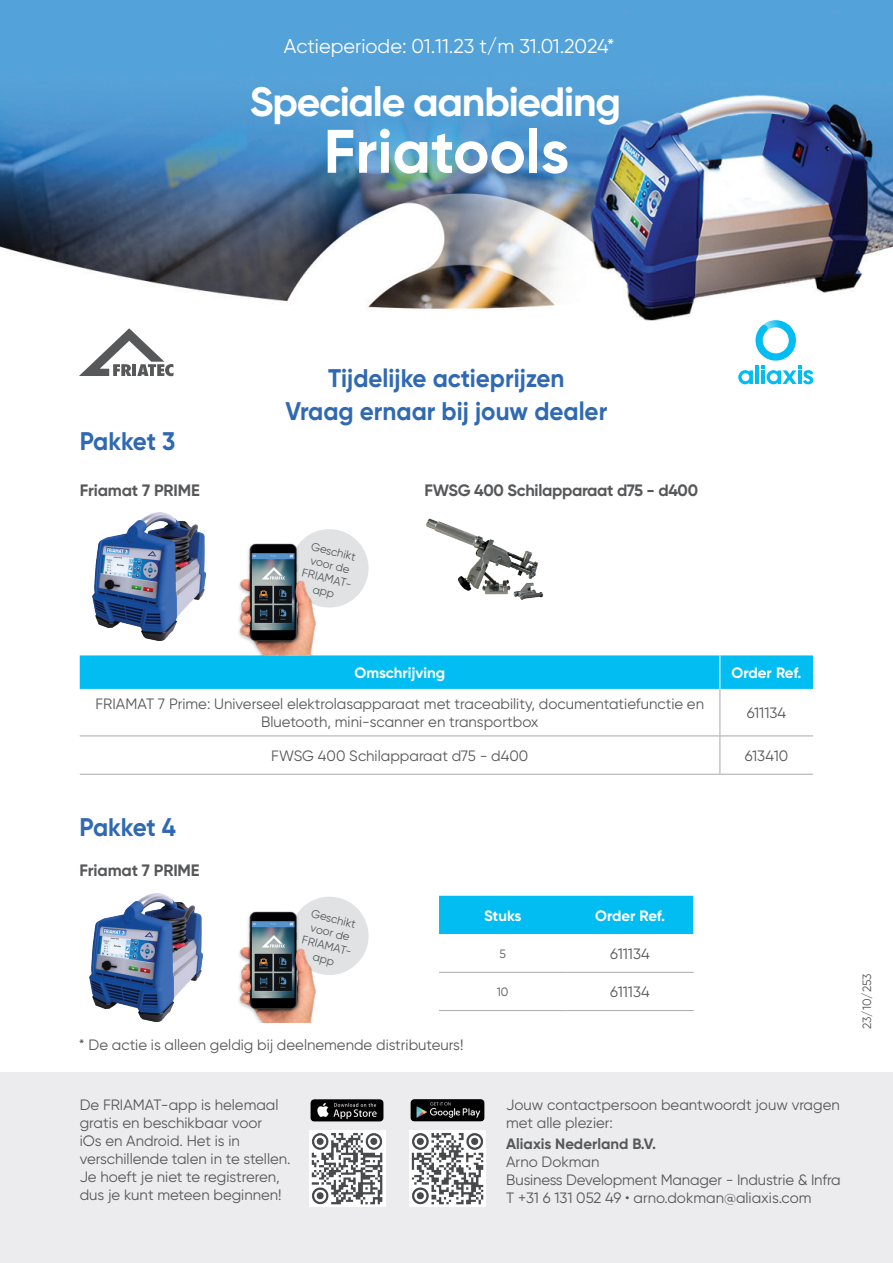
<style>
.page{position:relative;width:893px;height:1263px;background:#fff}
.page>*{position:absolute;margin:0;border:0;box-sizing:border-box;transform-origin:0 0}
.t1{font:700 61.35px "Gilroy";color:#fff}
.t2{font:700 40.8px "Gilroy";letter-spacing:-.03em;color:#fff}
.t3{font:700 25.5px/33px "Gilroy";color:#2f69b3;text-align:center;scale:.95 1}
.t4{font:19.95px "Gilroy";color:#fff}
.t5{font:700 16.5px "Gilroy";letter-spacing:-.015em;color:#57585a}
.t6{font:15px/18px "Gilroy";color:#57585a}
.t7{font:700 15px "Gilroy";color:#fff}
.t8{font:700 15px "Gilroy";color:#57585a}
.t9{font:12px "Gilroy";letter-spacing:-.005em;color:#57585a}
.t10{font:11.4px/13.8px "Gilroy";color:#57585a;text-align:center}
</style>
<div class="page">
<img style="left:92px;top:512px;width:114px;height:129px">
<div style="left:80px;top:655px;width:733px;height:34px;background:#01bdf2"></div>
<hr style="left:719px;top:655px;width:1px;height:34px;background:#fff">
<hr style="left:719px;top:736px;width:1px;height:38px;background:#a8a9ad">
<hr style="left:80px;top:774px;width:640px;height:1px;background:#a8a9ad">
<hr style="left:720px;top:774px;width:93px;height:1px;background:#a8a9ad">
<hr style="left:719px;top:689px;width:1px;height:46px;background:#a8a9ad">
<hr style="left:80px;top:735px;width:640px;height:1px;background:#a8a9ad">
<hr style="left:720px;top:735px;width:93px;height:1px;background:#a8a9ad">
<div style="left:0;top:1073px;width:893px;height:190px;background:#ececee"></div>
<img style="left:409px;top:1130px;width:77px;height:76px">
<img style="left:309px;top:1130px;width:76px;height:76px">
<img style="left:310px;top:1099px;width:74px;height:23px">
<img style="left:410px;top:1099px;width:75px;height:23px">
<img style="left:426px;top:518px;width:118px;height:82px">
<div style="left:439px;top:896px;width:254px;height:38px;background:#01bdf2"></div>
<hr style="left:439px;top:972px;width:127px;height:1px;background:#a8a9ad">
<hr style="left:566px;top:972px;width:128px;height:1px;background:#a8a9ad">
<hr style="left:439px;top:1010px;width:127px;height:1px;background:#a8a9ad">
<hr style="left:566px;top:1010px;width:128px;height:1px;background:#a8a9ad">
<img style="left:89px;top:893px;width:113px;height:128px">
<svg style="left:286px;top:529px;width:83px;height:78px"></svg>
<svg style="left:299px;top:896px;width:70px;height:79px"></svg>
<img style="left:238px;top:544px;width:96px;height:111px">
<img style="left:238px;top:911px;width:96px;height:112px">
<img style="left:0;top:0;width:893px;height:320px">
<svg style="left:738px;top:320px;width:75px;height:64px"></svg>
<svg style="left:79px;top:328px;width:95px;height:48px"></svg>
<h3 class="t4" style="left:284px;top:34px;width:332px">Actieperiode: 01.11.23 t/m 31.01.2024*</h3>
<h2 class="t2" style="left:250px;top:77px;width:373px">Speciale aanbieding</h2>
<h1 class="t1" style="left:324px;top:113px;width:247px">Friatools</h1>
<h3 class="t3" style="left:80px;top:424px;width:102px">Pakket 3</h3>
<h3 class="t3" style="left:285px;top:361px;width:340px">Tijdelijke actieprijzen<br>Vraag ernaar bij jouw dealer</h3>
<p class="t5" style="left:80px;top:480px;width:122px">Friamat 7 PRIME</p>
<p class="t5" style="left:425px;top:480px;width:275px">FWSG 400 Schilapparaat d75 - d400</p>
<p class="t10" style="left:311px;top:538px;width:52px;rotate:14deg">Geschikt voor de<br>FRIAMAT&shy;app</p>
<p class="t7" style="left:354px;top:663px;width:92px">Omschrijving</p>
<p class="t7" style="left:732px;top:663px;width:71px">Order Ref.</p>
<p class="t6" style="left:96px;top:695px;width:610px;text-align:center">FRIAMAT 7 Prime: Universeel elektrolasapparaat met traceability, documentatiefunctie en<br>Bluetooth, mini-scanner en transportbox</p>
<p class="t6" style="left:747px;top:704px;width:41px">611134</p>
<p class="t6" style="left:271px;top:747px;width:259px">FWSG 400 Schilapparaat d75 - d400</p>
<p class="t6" style="left:745px;top:747px;width:45px">613410</p>
<h3 class="t3" style="left:80px;top:811px;width:103px">Pakket 4</h3>
<p class="t5" style="left:80px;top:860px;width:122px">Friamat 7 PRIME</p>
<p class="t10" style="left:311px;top:906px;width:52px;rotate:14deg">Geschikt voor de<br>FRIAMAT&shy;app</p>
<p class="t6" style="left:79px;top:1035px;width:386px">* De actie is alleen geldig bij deelnemende distributeurs!</p>
<p class="t7" style="left:484px;top:906px;width:39px">Stuks</p>
<p class="t7" style="left:595px;top:906px;width:71px">Order Ref.</p>
<p class="t9" style="left:499px;top:946px;width:8px">5</p>
<p class="t6" style="left:610px;top:945px;width:41px">611134</p>
<p class="t9" style="left:497px;top:985px;width:13px">10</p>
<p class="t6" style="left:610px;top:983px;width:41px">611134</p>
<p class="t6" style="left:80px;top:1096px;width:212px">De FRIAMAT-app is helemaal gratis en beschikbaar voor<br>iOs en Android. Het is in verschillende talen in te stellen.<br>Je hoeft je niet te registreren, dus je kunt meteen beginnen!</p>
<p class="t6" style="left:506px;top:1096px;width:335px">Jouw contactpersoon beantwoordt jouw vragen met alle plezier:</p>
<p class="t8" style="left:506px;top:1134px;width:152px">Aliaxis Nederland B.V.</p>
<p class="t6" style="left:506px;top:1153px;width:336px">Arno Dokman<br>Business Development Manager - Industrie &amp; Infra<br>T +31 6 131 052 49 • arno.dokman@aliaxis.com</p>
<p class="t9" style="left:860px;top:1029px;width:57px;rotate:-90deg">23/10/253</p>
</div>
